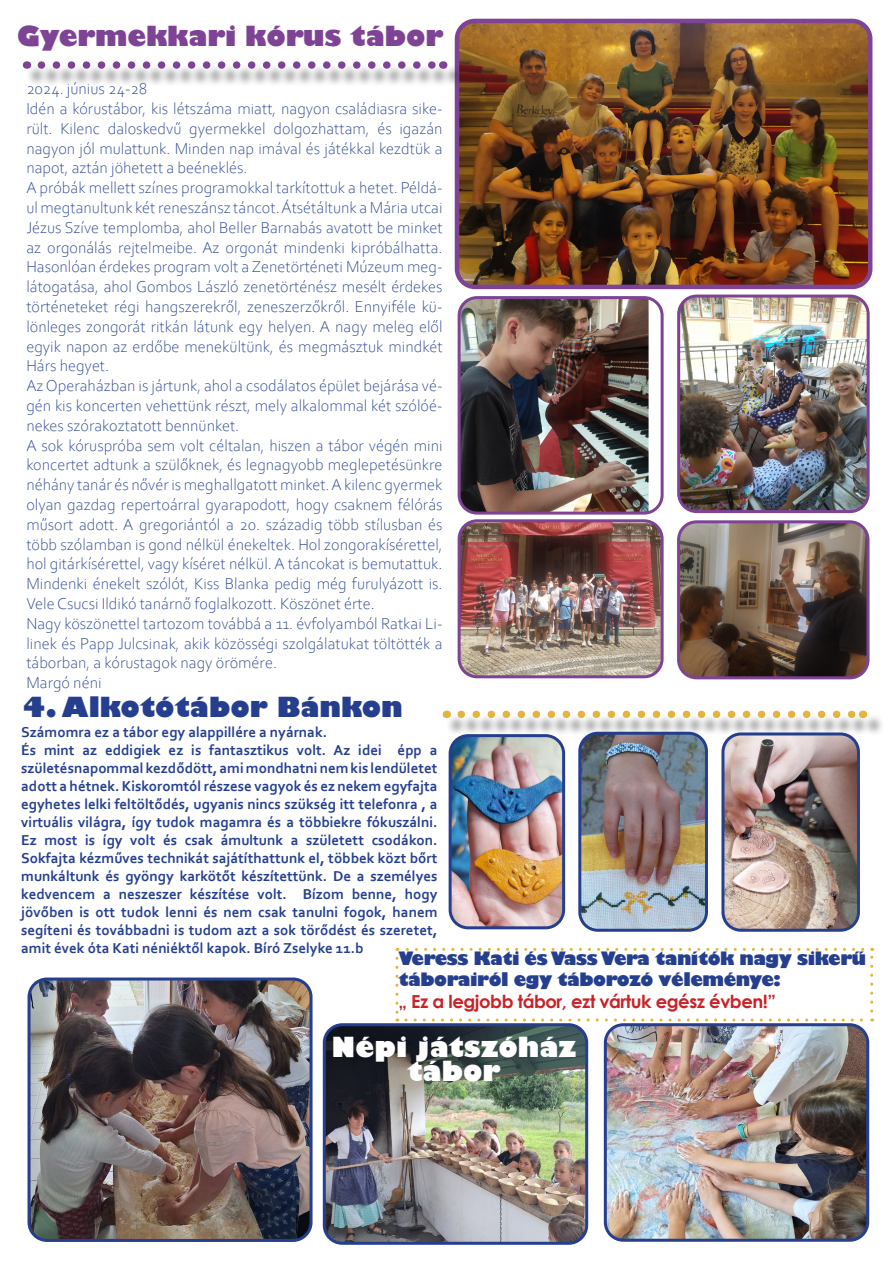
<style>
.page{position:relative;width:893px;height:1263px;background:#fff}
.page>*{position:absolute;margin:0;border:0;box-sizing:border-box;transform-origin:0 0}
.t1{font:800 27px "Gill Sans";color:#7e4395}
.t2{font:800 27px "Gill Sans";color:#253f8e}
.t3{font:800 27px "Gill Sans";color:#fff}
.t4{font:800 18px/21.6px "Gill Sans";letter-spacing:-.025em;color:#253f8e}
.t5{font:700 18px "Century Gothic";letter-spacing:-.025em;color:#c92228}
.t6{font:300 16.5px/19.8px "Corbel";color:#253f8e;text-align:justify}
.t7{font:700 15px/18px "Corbel";color:#253f8e;text-align:justify}
</style>
<div class="page">
<img style="left:459px;top:300px;width:190px;height:211px">
<div style="left:458px;top:296px;width:206px;height:219px;border:3px solid #7e4395;border-radius:18px"></div>
<img style="left:460px;top:24px;width:407px;height:260px">
<div style="left:455px;top:19px;width:417px;height:270px;border:4px solid #7e4395;border-radius:18px"></div>
<div style="left:50px;top:501px;width:180px;height:238px;border:3px solid #fff;border-radius:18px"></div>
<div style="left:26px;top:64px;width:439px;height:23px;background:#231f20;opacity:.75"></div>
<svg style="left:41px;top:61px;width:394px;height:8px"></svg>
<img style="left:681px;top:296px;width:185px;height:213px">
<div style="left:677px;top:295px;width:193px;height:218px;border:3px solid #7e4395;border-radius:18px"></div>
<img style="left:459px;top:523px;width:201px;height:154px">
<div style="left:458px;top:519px;width:206px;height:159px;border:3px solid #7e4395;border-radius:18px"></div>
<img style="left:681px;top:524px;width:187px;height:154px">
<div style="left:677px;top:520px;width:192px;height:159px;border:3px solid #7e4395;border-radius:18px"></div>
<img style="left:725px;top:736px;width:131px;height:192px">
<div style="left:721px;top:732px;width:139px;height:200px;border:3px solid #253f8e;border-radius:18px"></div>
<img style="left:450px;top:738px;width:114px;height:190px">
<div style="left:449px;top:734px;width:116px;height:195px;border:3px solid #253f8e;border-radius:18px"></div>
<img style="left:582px;top:736px;width:122px;height:192px">
<div style="left:578px;top:732px;width:130px;height:200px;border:3px solid #253f8e;border-radius:18px"></div>
<div style="left:445px;top:713px;width:439px;height:23px;background:#231f20;opacity:.75"></div>
<svg style="left:461px;top:711px;width:394px;height:7px"></svg>
<img style="left:608px;top:1027px;width:257px;height:211px">
<div style="left:604px;top:1023px;width:265px;height:219px;border:3px solid #253f8e;border-radius:18px"></div>
<img style="left:327px;top:1027px;width:257px;height:214px">
<div style="left:323px;top:1023px;width:265px;height:222px;border:3px solid #253f8e;border-radius:18px"></div>
<img style="left:29px;top:981px;width:280px;height:257px">
<div style="left:28px;top:977px;width:285px;height:265px;border:3px solid #253f8e;border-radius:18px"></div>
<svg style="left:395px;top:958px;width:3px;height:63px"></svg>
<svg style="left:406px;top:1018px;width:467px;height:3px"></svg>
<svg style="left:870px;top:948px;width:3px;height:63px"></svg>
<svg style="left:397px;top:948px;width:466px;height:3px"></svg>
<p class="t1" style="left:17px;top:19px;width:428px">Gyermekkari kórus tábor</p>
<p class="t6" style="left:26px;top:78px;width:122px">2024. június 24-28</p>
<p class="t6" style="left:26px;top:98px;width:418px">Idén a kórustábor, kis létszáma miatt, nagyon családiasra sike&shy;rült. Kilenc daloskedvű gyermekkel dolgozhattam, és igazán nagyon jól mulattunk. Minden nap imával és játékkal kezdtük a napot, aztán jöhetett a beéneklés.</p>
<p class="t6" style="left:26px;top:177px;width:418px">A próbák mellett színes programokkal tarkítottuk a hetet. Példá&shy;ul megtanultunk két reneszánsz táncot. Átsétáltunk a Mária utcai Jézus Szíve templomba, ahol Beller Barnabás avatott be minket az orgonálás rejtelmeibe. Az orgonát mindenki kipróbálhatta.<br>Hasonlóan érdekes program volt a Zenetörténeti Múzeum meg&shy;látogatása, ahol Gombos László zenetörténész mesélt érdekes történeteket régi hangszerekről, zeneszerzőkről. Ennyiféle kü&shy;lönleges zongorát ritkán látunk egy helyen. A nagy meleg elől egyik napon az erdőbe menekültünk, és megmásztuk mindkét Hárs hegyet.</p>
<p class="t6" style="left:26px;top:375px;width:418px">Az Operaházban is jártunk, ahol a csodálatos épület bejárása vé&shy;gén kis koncerten vehettünk részt, mely alkalommal két szólóé&shy;nekes szórakoztatott bennünket.</p>
<p class="t6" style="left:26px;top:435px;width:418px">A sok kóruspróba sem volt céltalan, hiszen a tábor végén mini koncertet adtunk a szülőknek, és legnagyobb meglepetésünkre néhány tanár és nővér is meghallgatott minket. A kilenc gyermek olyan gazdag repertoárral gyarapodott, hogy csaknem félórás műsort adott. A gregoriántól a 20. századig több stílusban és több szólamban is gond nélkül énekeltek. Hol zongorakísérettel, hol gitárkísérettel, vagy kíséret nélkül. A táncokat is bemutattuk.<br>Mindenki énekelt szólót, Kiss Blanka pedig még furulyázott is.<br>Vele Csucsi Ildikó tanárnő foglalkozott. Köszönet érte.</p>
<p class="t6" style="left:26px;top:613px;width:418px">Nagy köszönettel tartozom továbbá a 11. évfolyamból Ratkai Li&shy;linek és Papp Julcsinak, akik közösségi szolgálatukat töltötték a táborban, a kórustagok nagy örömére.</p>
<p class="t6" style="left:26px;top:672px;width:77px">Margó néni</p>
<p class="t2" style="left:23px;top:690px;width:382px">4. Alkotótábor Bánkon</p>
<p class="t7" style="left:21px;top:722px;width:307px">Számomra ez a tábor egy alappillére a nyárnak.</p>
<p class="t7" style="left:21px;top:740px;width:418px">És mint az eddigiek ez is fantasztikus volt. Az idei épp a születésnapommal kezdődött, ami mondhatni nem kis lendületet adott a hétnek. Kiskoromtól részese vagyok és ez nekem egyfajta egyhetes lelki feltöltődés, ugyanis nincs szükség itt telefonra , a virtuális világra, így tudok magamra és a többiekre fókuszálni.<br>Ez most is így volt és csak ámultunk a született csodákon.<br>Sokfajta kézműves technikát sajátíthattunk el, többek közt bőrt munkáltunk és gyöngy karkötőt készítettünk. De a személyes kedvencem a neszeszer készítése volt. Bízom benne, hogy jövőben is ott tudok lenni és nem csak tanulni fogok, hanem segíteni és továbbadni is tudom azt a sok törődést és szeretet, amit évek óta Kati néniéktől kapok. Bíró Zselyke 11.b</p>
<p class="t4" style="left:398px;top:948px;width:469px">Veress Kati és Vass Vera tanítók nagy sikerű táborairól egy táborozó véleménye:</p>
<p class="t5" style="left:398px;top:987px;width:379px">„ Ez a legjobb tábor, ezt vártuk egész évben!”</p>
<p class="t3" style="left:332px;top:1030px;width:246px">Népi játszóház</p>
<p class="t3" style="left:407px;top:1054px;width:95px">tábor</p>
</div>
